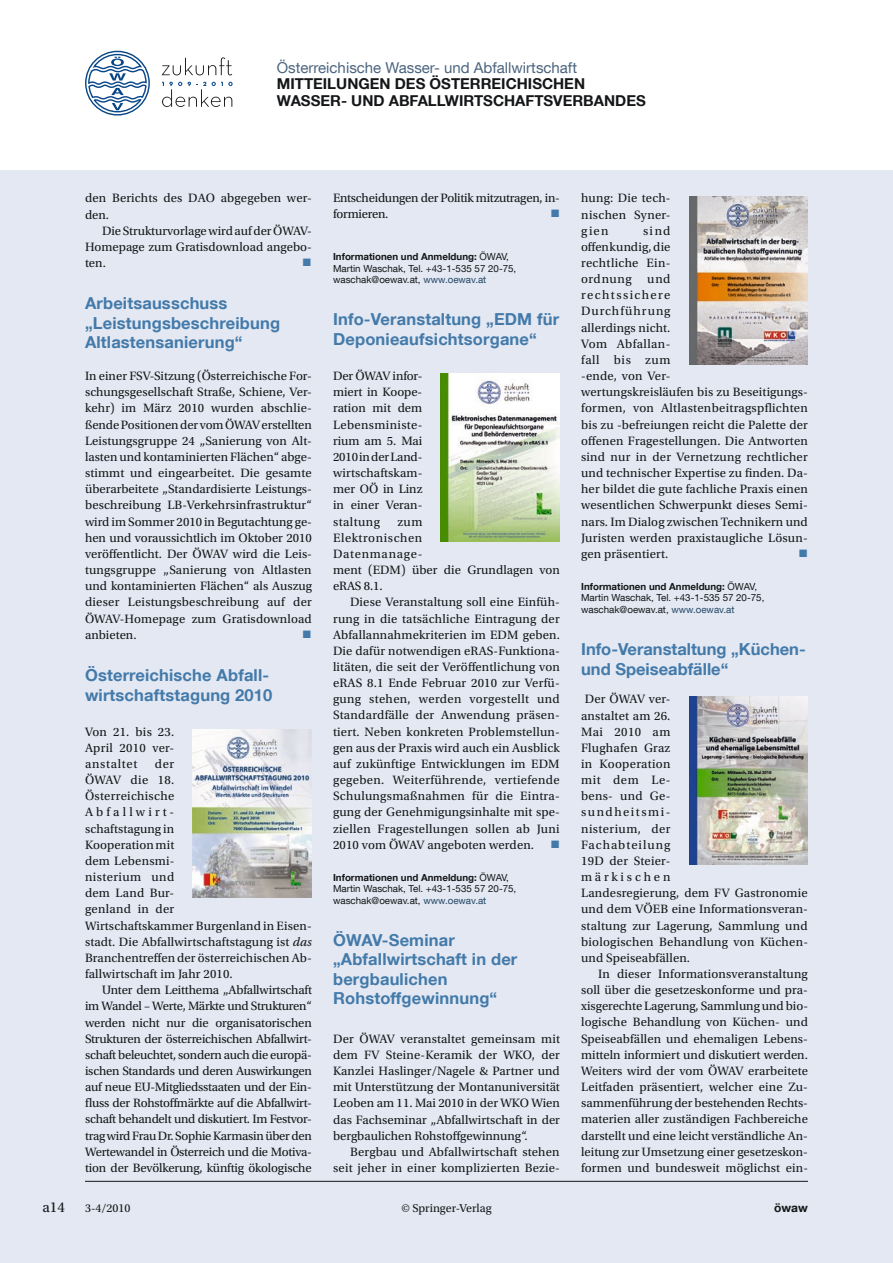
<style>
.page{position:relative;width:893px;height:1263px;background:#fff}
.page>*{position:absolute;margin:0;border:0;box-sizing:border-box;transform-origin:0 0}
.t1{font:700 16.5px/19.5px "Helvetica Neue LT Com";letter-spacing:.01em;color:#437aaa}
.t2{font:700 15px/16.5px "Helvetica Neue LT Com";color:#141618}
.t3{font:15px "Helvetica Neue LT Com";color:#4b647e}
.t4{font:15px "Utopia Std";color:#141618}
.t5{font:12.75px/16.2px "Utopia Std";letter-spacing:.01em;color:#141618;text-align:justify}
.t6{font:12.75px/16.2px "Utopia Std";letter-spacing:.03em;color:#141618}
.t7{font:12.75px/16.2px "Utopia Std";letter-spacing:-.02em;color:#141618}
.t8{font:12.75px "Wingdings";color:#437aaa}
.t9{font:12px "Utopia Std";color:#141618}
.t10{font:700 12px "Helvetica Neue LT Com";color:#141618}
.t11{font:9.75px/11.2px "Helvetica Neue LT Com";color:#141618}
.s1{font-style:italic}
.s2{font-weight:700}
.s3{color:#234868}
</style>
<div class="page">
<div style="left:0;top:170px;width:893px;height:1093px;background:#e4e8f2"></div>
<svg style="left:85px;top:51px;width:65px;height:65px"></svg>
<svg style="left:162px;top:57px;width:70px;height:18px"></svg>
<svg style="left:162px;top:82px;width:70px;height:25px"></svg>
<hr style="left:85px;top:1181px;width:723px;height:1px;background:#141618">
<img style="left:193px;top:729px;width:119px;height:168px">
<img style="left:441px;top:374px;width:119px;height:168px">
<img style="left:689px;top:697px;width:119px;height:168px">
<img style="left:689px;top:196px;width:119px;height:168px">
<p class="t3" style="left:277px;top:58px;width:302px">Österreichische Wasser- und Abfallwirtschaft</p>
<p class="t2" style="left:277px;top:75px;width:370px">MITTEILUNGEN DES ÖSTERREICHISCHEN<br>WASSER- UND ABFALLWIRTSCHAFTSVERBANDES</p>
<p class="t5" style="left:85px;top:190px;width:228px">den Berichts des DAO abgegeben wer&shy;den.</p>
<p class="t5" style="left:85px;top:223px;width:228px;text-indent:17px">Die Strukturvorlage wird auf der ÖWAV-Homepage zum Gratisdownload angebo&shy;ten.</p>
<p class="t8" style="left:302px;top:256px;width:11px">■</p>
<p class="t1" style="left:85px;top:293px;width:197px">Arbeitsausschuss „Leistungsbeschreibung<br>Altlastensanierung“</p>
<p class="t5" style="left:85px;top:368px;width:228px">In einer FSV-Sitzung (Österreichische For&shy;schungsgesellschaft Straße, Schiene, Ver&shy;kehr) im März 2010 wurden abschlie&shy;ßende Positionen der vom ÖWAV erstellten Leistungsgruppe 24 „Sanierung von Alt&shy;lasten und kontaminierten Flächen“ abge&shy;stimmt und eingearbeitet. Die gesamte überarbeitete „Standardisierte Leistungs&shy;beschreibung LB-Verkehrsinfrastruktur“ wird im Sommer 2010 in Begutachtung ge&shy;hen und voraussichtlich im Oktober 2010 veröffentlicht. Der ÖWAV wird die Leis&shy;tungsgruppe „Sanierung von Altlasten und kontaminierten Flächen“ als Auszug dieser Leistungsbeschreibung auf der ÖWAV-Homepage zum Gratisdownload anbieten.</p>
<p class="t8" style="left:302px;top:627px;width:11px">■</p>
<p class="t1" style="left:85px;top:665px;width:189px">Österreichische Abfall&shy;wirtschaftstagung 2010</p>
<p class="t5" style="left:85px;top:724px;width:91px">Von 21. bis 23.<br>April 2010 ver&shy;anstaltet</p>
<p class="t5" style="left:85px;top:756px;width:228px;text-align:left;text-indent:70px">der<br>ÖWAV die 18.<br>Österreichische<br>Abfallwirt-<br>schaftstagung in<br>Kooperation mit<br>dem Lebensmi-<br>nisterium und<br>dem Land Bur-<br>genland in der<br>Wirtschaftskammer Burgenland in Eisen&shy;stadt. Die Abfallwirtschaftstagung ist <span class="s1">das<br></span>Branchentreffen der österreichischen Ab&shy;fallwirtschaft im Jahr 2010.</p>
<p class="t5" style="left:85px;top:982px;width:228px;text-indent:17px">Unter dem Leitthema „Abfallwirtschaft im Wandel – Werte, Märkte und Strukturen“ werden nicht nur die organisatorischen Strukturen der österreichischen Abfallwirt&shy;schaft beleuchtet, sondern auch die europä&shy;ischen Standards und deren Auswirkungen auf neue EU-Mitgliedsstaaten und der Ein&shy;fluss der Rohstoffmärkte auf die Abfallwirt&shy;schaft behandelt und diskutiert. Im Festvor&shy;trag wird Frau Dr. Sophie Karmasin über den Wertewandel in Österreich und die Motiva&shy;tion der Bevölkerung, künftig ökologische</p>
<p class="t7" style="left:333px;top:190px;width:228px">Entscheidungen der Politik mitzutragen, in&shy;formieren.</p>
<p class="t8" style="left:550px;top:207px;width:11px">■</p>
<p class="t11" style="left:333px;top:251px;width:185px"><span class="s2">Informationen und Anmeldung:</span> ÖWAV,<br>Martin Waschak, Tel. +43-1-535 57 20-75, waschak@oewav.at, <span class="s3">www.oewav.at</span></p>
<p class="t1" style="left:333px;top:309px;width:228px">Info-Veranstaltung „EDM für<br>Deponieaufsichtsorgane“</p>
<p class="t5" style="left:333px;top:368px;width:91px">Der ÖWAV infor&shy;miert in Koope&shy;ration mit dem Lebensministe&shy;rium am 5. Mai 2010 in der Land&shy;wirtschaftskam&shy;mer OÖ in Linz in einer Veran&shy;staltung</p>
<p class="t6" style="left:333px;top:514px;width:228px;text-indent:64px">zum<br>Elektronischen<br>Datenmanage-<br>ment (EDM) über die Grundlagen von eRAS 8.1.</p>
<p class="t5" style="left:333px;top:594px;width:228px;text-indent:17px">Diese Veranstaltung soll eine Einfüh&shy;rung in die tatsächliche Eintragung der Abfallannahmekriterien im EDM geben.<br>Die dafür notwendigen eRAS-Funktiona&shy;litäten, die seit der Veröffentlichung von eRAS 8.1 Ende Februar 2010 zur Verfü&shy;gung stehen, werden vorgestellt und Standardfälle der Anwendung präsen&shy;tiert. Neben konkreten Problemstellun&shy;gen aus der Praxis wird auch ein Ausblick auf zukünftige Entwicklungen im EDM gegeben. Weiterführende, vertiefende Schulungsmaßnahmen für die Eintra&shy;gung der Genehmigungsinhalte mit spe&shy;ziellen Fragestellungen sollen ab Juni 2010 vom ÖWAV angeboten werden.</p>
<p class="t8" style="left:550px;top:837px;width:11px">■</p>
<p class="t11" style="left:333px;top:872px;width:185px"><span class="s2">Informationen und Anmeldung:</span> ÖWAV,<br>Martin Waschak, Tel. +43-1-535 57 20-75, waschak@oewav.at, <span class="s3">www.oewav.at</span></p>
<p class="t1" style="left:333px;top:930px;width:186px">ÖWAV-Seminar „Abfallwirtschaft in der bergbaulichen<br>Rohstoffgewinnung“</p>
<p class="t5" style="left:333px;top:1031px;width:228px">Der ÖWAV veranstaltet gemeinsam mit dem FV Steine-Keramik der WKO, der Kanzlei Haslinger/Nagele &amp; Partner und mit Unterstützung der Montanuniversität Leoben am 11. Mai 2010 in der WKO Wien das Fachseminar „Abfallwirtschaft in der bergbaulichen Rohstoffgewinnung“.</p>
<p class="t5" style="left:333px;top:1144px;width:228px;text-align:right">Bergbau und Abfallwirtschaft stehen seit jeher in einer komplizierten Bezie-</p>
<p class="t5" style="left:581px;top:190px;width:91px">hung: Die tech&shy;nischen Syner&shy;gien</p>
<p class="t5" style="left:581px;top:223px;width:228px;text-align:left;text-indent:62px">sind<br>offenkundig, die<br>rechtliche Ein-<br>ordnung und<br>rechtssichere<br>Durchführung<br>allerdings nicht.<br>Vom Abfallan-<br>fall bis zum<br>-ende, von Ver-<br>wertungskreisläufen bis zu Beseitigungs&shy;formen, von Altlastenbeitragspflichten bis zu -befreiungen reicht die Palette der offenen Fragestellungen. Die Antworten sind nur in der Vernetzung rechtlicher und technischer Expertise zu finden. Da&shy;her bildet die gute fachliche Praxis einen wesentlichen Schwerpunkt dieses Semi&shy;nars. Im Dialog zwischen Technikern und<br>Juristen werden praxistaugliche Lösun&shy;gen präsentiert.</p>
<p class="t8" style="left:798px;top:546px;width:11px">■</p>
<p class="t11" style="left:581px;top:581px;width:185px"><span class="s2">Informationen und Anmeldung:</span> ÖWAV,<br>Martin Waschak, Tel. +43-1-535 57 20-75, waschak@oewav.at, <span class="s3">www.oewav.at</span></p>
<p class="t1" style="left:581px;top:639px;width:226px">Info-Veranstaltung „Küchen&shy;und Speiseabfälle“</p>
<p class="t5" style="left:581px;top:691px;width:228px;text-align:left">Der ÖWAV ver-<br>anstaltet am 26.<br>Mai 2010 am<br>Flughafen Graz<br>in Kooperation<br>mit dem Le-<br>bens- und Ge-<br>sundheitsmi-<br>nisterium, der<br>Fachabteilung<br>19D der Steier-<br>märkischen<br>Landesregierung, dem FV Gastronomie und dem VÖEB eine Informationsveran&shy;staltung zur Lagerung, Sammlung und biologischen Behandlung von Küchen&shy;und Speiseabfällen.</p>
<p class="t5" style="left:581px;top:966px;width:228px;text-indent:17px">In dieser Informationsveranstaltung soll über die gesetzeskonforme und pra&shy;xisgerechte Lagerung, Sammlung und bio&shy;logische Behandlung von Küchen- und Speiseabfällen und ehemaligen Lebens&shy;mitteln informiert und diskutiert werden.<br>Weiters wird der vom ÖWAV erarbeitete Leitfaden präsentiert, welcher eine Zu&shy;sammenführung der bestehenden Rechts&shy;materien aller zuständigen Fachbereiche darstellt und eine leicht verständliche An&shy;leitung zur Umsetzung einer gesetzeskon&shy;formen und bundesweit möglichst ein-</p>
<p class="t4" style="left:43px;top:1199px;width:24px">a14</p>
<p class="t9" style="left:85px;top:1201px;width:47px">3-4/2010</p>
<p class="t9" style="left:401px;top:1201px;width:92px">© Springer-Verlag</p>
<p class="t10" style="left:774px;top:1200px;width:35px">öwaw</p>
</div>
